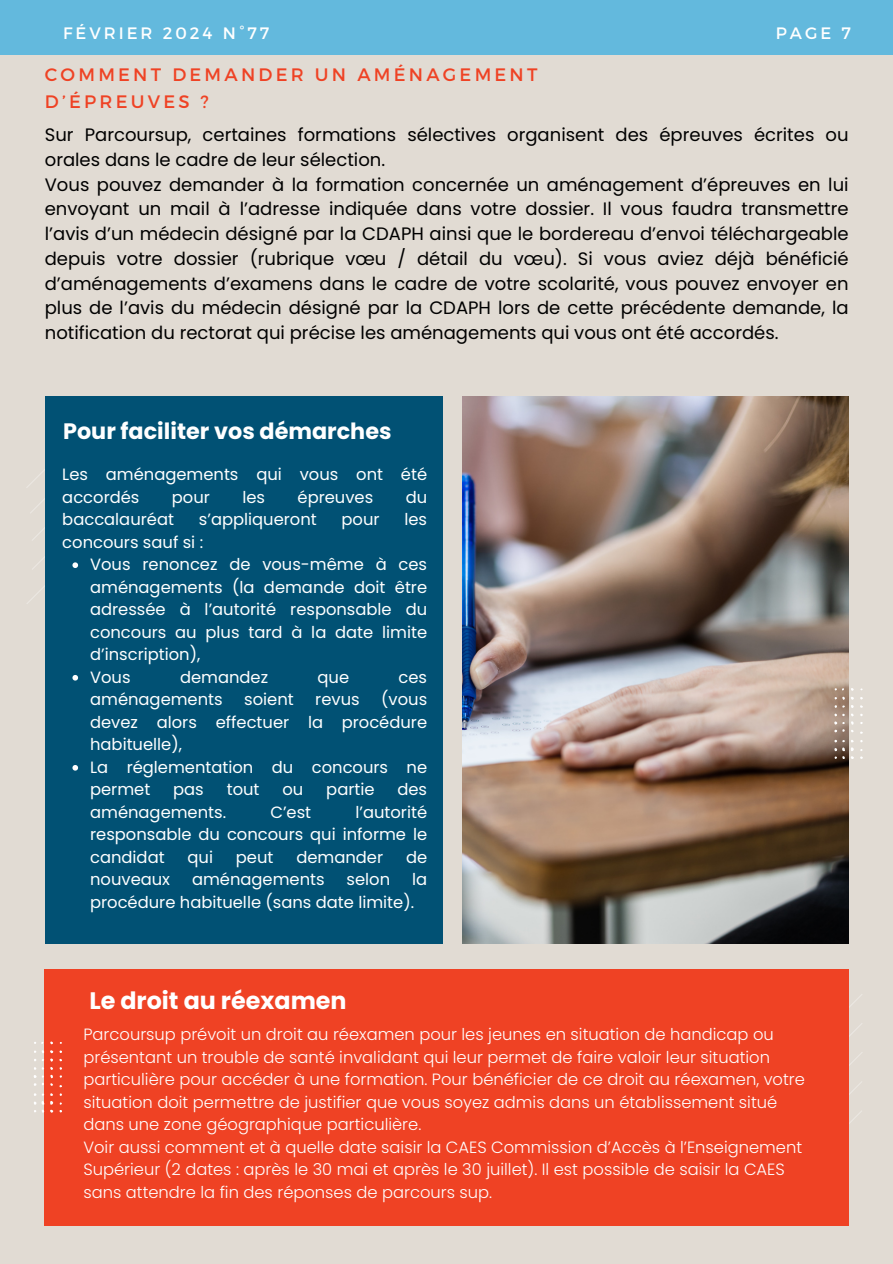
<style>
.page{position:relative;width:893px;height:1264px;background:#fff}
.page>*{position:absolute;margin:0;border:0;box-sizing:border-box;transform-origin:0 0}
.t1{font:700 23.85px "Poppins";color:#fff}
.t2{font:700 22.35px "Poppins";color:#fff}
.t3{font:18px/24.8px "Poppins";color:#000}
.t4{font:18px/27px "Montserrat";letter-spacing:.18em;color:#ef4224}
.t5{font:16.5px "Montserrat";letter-spacing:.18em;color:#fff}
.t6{font:16.35px/22.5px "Poppins";color:#fff}
.t7{font:300 16.35px/22.5px "Poppins";color:#fff}
</style>
<div class="page">
<div style="left:0;top:0;width:892px;height:1263px;background:#e1dbd3"></div>
<svg style="left:848px;top:993px;width:14px;height:159px"></svg>
<div style="left:45px;top:396px;width:397px;height:547px;background:#015174"></div>
<div style="left:45px;top:969px;width:803px;height:256px;background:#ef4224"></div>
<svg style="left:59px;top:1050px;width:3px;height:11px"></svg>
<svg style="left:50px;top:1050px;width:3px;height:35px"></svg>
<svg style="left:50px;top:1093px;width:3px;height:19px"></svg>
<svg style="left:34px;top:1093px;width:10px;height:19px"></svg>
<svg style="left:59px;top:1102px;width:3px;height:10px"></svg>
<svg style="left:34px;top:1067px;width:10px;height:18px"></svg>
<div style="left:0;top:0;width:892px;height:54px;background:#63b9dd"></div>
<img style="left:462px;top:396px;width:386px;height:547px">
<svg style="left:27px;top:469px;width:52px;height:135px"></svg>
<svg style="left:72px;top:675px;width:6px;height:5px"></svg>
<svg style="left:72px;top:765px;width:6px;height:5px"></svg>
<svg style="left:851px;top:705px;width:2px;height:27px"></svg>
<svg style="left:834px;top:696px;width:10px;height:3px"></svg>
<svg style="left:834px;top:739px;width:19px;height:20px"></svg>
<svg style="left:834px;top:705px;width:10px;height:27px"></svg>
<svg style="left:834px;top:688px;width:10px;height:2px"></svg>
<p class="t5" style="left:63px;top:23px;width:208px">FÉVRIER 2024 N°77</p>
<p class="t5" style="left:775px;top:23px;width:77px">PAGE 7</p>
<p class="t4" style="left:45px;top:61px;width:494px">COMMENT DEMANDER UN AMÉNAGEMENT<br>D’ÉPREUVES ?</p>
<p class="t3" style="left:45px;top:122px;width:805px">Sur Parcoursup, certaines formations sélectives organisent des épreuves écrites ou orales dans le cadre de leur sélection.<br>Vous pouvez demander à la formation concernée un aménagement d’épreuves en lui envoyant un mail à l’adresse indiquée dans votre dossier. Il vous faudra transmettre l’avis d’un médecin désigné par la CDAPH ainsi que le bordereau d’envoi téléchargeable depuis votre dossier (rubrique vœu / détail du vœu). Si vous aviez déjà bénéficié d’aménagements d’examens dans le cadre de votre scolarité, vous pouvez envoyer en plus de l’avis du médecin désigné par la CDAPH lors de cette précédente demande, la notification du rectorat qui précise les aménagements qui vous ont été accordés.</p>
<p class="t2" style="left:63px;top:415px;width:330px">Pour faciliter vos démarches</p>
<p class="t6" style="left:62px;top:463px;width:366px">Les aménagements qui vous ont été accordés</p>
<p class="t6" style="left:172px;top:486px;width:40px">pour</p>
<p class="t6" style="left:242px;top:486px;width:24px">les</p>
<p class="t6" style="left:297px;top:486px;width:77px">épreuves</p>
<p class="t6" style="left:405px;top:486px;width:23px">du</p>
<p class="t6" style="left:62px;top:508px;width:113px">baccalauréat</p>
<p class="t6" style="left:199px;top:508px;width:119px">s’appliqueront</p>
<p class="t6" style="left:341px;top:508px;width:40px">pour</p>
<p class="t6" style="left:404px;top:508px;width:24px">les</p>
<p class="t6" style="left:90px;top:531px;width:338px;text-indent:-28px">concours sauf si :<br>Vous renoncez de vous-même à ces aménagements (la demande doit être adressée à l’autorité responsable du concours au plus tard à la date limite d’inscription),<br>Vous</p>
<p class="t6" style="left:180px;top:666px;width:90px">demandez</p>
<p class="t6" style="left:317px;top:666px;width:33px">que</p>
<p class="t6" style="left:398px;top:666px;width:30px">ces</p>
<p class="t6" style="left:90px;top:688px;width:134px">aménagements</p>
<p class="t6" style="left:244px;top:688px;width:51px">soient</p>
<p class="t6" style="left:315px;top:688px;width:46px">revus</p>
<p class="t6" style="left:90px;top:688px;width:338px;text-indent:291px">(vous devez alors effectuer la procédure habituelle),<br>La réglementation du concours ne permet</p>
<p class="t6" style="left:173px;top:778px;width:32px">pas</p>
<p class="t6" style="left:227px;top:778px;width:34px">tout</p>
<p class="t6" style="left:282px;top:778px;width:22px">ou</p>
<p class="t6" style="left:326px;top:778px;width:50px">partie</p>
<p class="t6" style="left:397px;top:778px;width:31px">des</p>
<p class="t6" style="left:90px;top:801px;width:137px">aménagements.</p>
<p class="t6" style="left:270px;top:801px;width:42px">C’est</p>
<p class="t6" style="left:90px;top:801px;width:338px;text-align:justify;text-indent:265px">l’autorité responsable du concours qui informe le candidat</p>
<p class="t6" style="left:187px;top:846px;width:27px">qui</p>
<p class="t6" style="left:236px;top:846px;width:39px">peut</p>
<p class="t6" style="left:296px;top:846px;width:88px">demander</p>
<p class="t6" style="left:406px;top:846px;width:23px">de</p>
<p class="t6" style="left:90px;top:868px;width:81px">nouveaux</p>
<p class="t6" style="left:192px;top:868px;width:134px">aménagements</p>
<p class="t6" style="left:346px;top:868px;width:45px">selon</p>
<p class="t6" style="left:90px;top:868px;width:338px;text-indent:322px">la procédure habituelle (sans date limite).</p>
<h1 class="t1" style="left:89px;top:984px;width:259px">Le droit au réexamen</h1>
<p class="t7" style="left:83px;top:1023px;width:723px">Parcoursup prévoit un droit au réexamen pour les jeunes en situation de handicap ou présentant un trouble de santé invalidant qui leur permet de faire valoir leur situation particulière pour accéder à une formation. Pour bénéficier de ce droit au réexamen, votre situation doit permettre de justifier que vous soyez admis dans un établissement situé dans une zone géographique particulière.<br>Voir aussi comment et à quelle date saisir la CAES Commission d’Accès à l’Enseignement Supérieur (2 dates : après le 30 mai et après le 30 juillet). Il est possible de saisir la CAES sans attendre la fin des réponses de parcours sup.</p>
</div>
